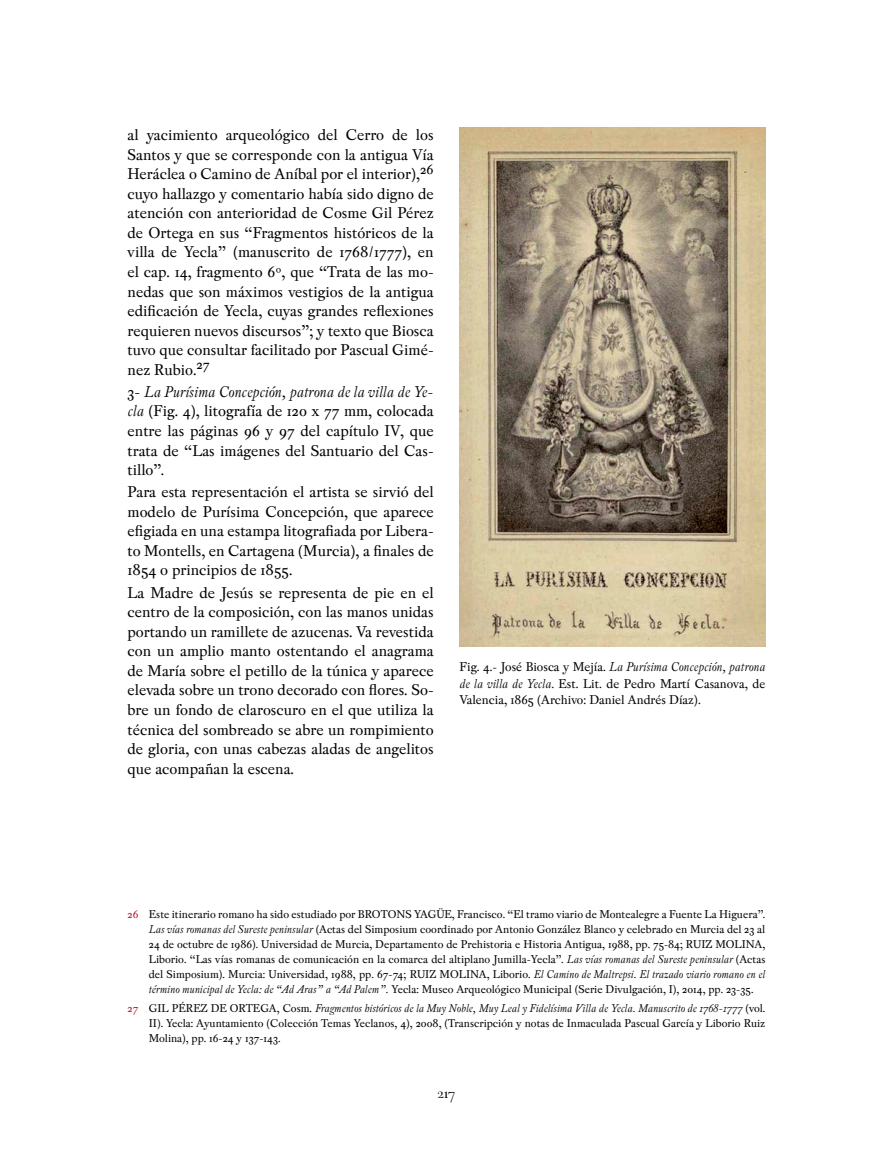
<style>
.page{position:relative;width:893px;height:1170px;background:#fff}
.page>*{position:absolute;margin:0;border:0;box-sizing:border-box;transform-origin:0 0}
.t1{font:18px "Peleguer";color:#000}
.t2{font:16.5px/19.5px "Pradell";color:#000;text-align:justify}
.t3{font:13.5px/16.5px "Pradell";color:#000;text-align:justify}
.t4{font:12px/15px "Pradell";color:#000;text-align:justify}
.s1{font-style:italic}
.s2{color:#c4112f}
</style>
<div class="page">
<img style="left:459px;top:128px;width:306px;height:518px">
<p class="t2" style="left:128px;top:125px;width:308px">al yacimiento arqueológico del Cerro de los Santos y que se corresponde con la antigua Vía Heráclea o Camino de Aníbal por el interior),<sup>26 </sup>cuyo hallazgo y comentario había sido digno de atención con anterioridad de Cosme Gil Pérez de Ortega en sus “Fragmentos históricos de la villa de Yecla” (manuscrito de 1768/1777), en el cap. 14, fragmento 6º, que “Trata de las mo&shy;nedas que son máximos vestigios de la antigua edificación de Yecla, cuyas grandes reflexiones requieren nuevos discursos”; y texto que Biosca tuvo que consultar facilitado por Pascual Gimé&shy;nez Rubio.<sup>27</sup></p>
<p class="t2" style="left:128px;top:382px;width:308px">3- <span class="s1">La Purísima Concepción, patrona de la villa de Ye&shy;cla</span> (Fig. 4), litografía de 120 x 77 mm, colocada entre las páginas 96 y 97 del capítulo IV, que trata de “Las imágenes del Santuario del Cas&shy;tillo”.</p>
<p class="t2" style="left:128px;top:482px;width:308px">Para esta representación el artista se sirvió del modelo de Purísima Concepción, que aparece efigiada en una estampa litografiada por Libera&shy;to Montells, en Cartagena (Murcia), a finales de 1854 o principios de 1855.</p>
<p class="t2" style="left:128px;top:582px;width:308px">La Madre de Jesús se representa de pie en el centro de la composición, con las manos unidas portando un ramillete de azucenas. Va revestida con un amplio manto ostentando el anagrama de María sobre el petillo de la túnica y aparece elevada sobre un trono decorado con flores. So&shy;bre un fondo de claroscuro en el que utiliza la técnica del sombreado se abre un rompimiento de gloria, con unas cabezas aladas de angelitos que acompañan la escena.</p>
<p class="t3" style="left:459px;top:658px;width:307px">Fig. 4.- José Biosca y Mejía. <span class="s1">La Purísima Concepción, patrona de la villa de Yecla.</span> Est. Lit. de Pedro Martí Casanova, de Valencia, 1865 (Archivo: Daniel Andrés Díaz).</p>
<p class="t4" style="left:149px;top:906px;width:618px;text-indent:-21px"><span class="s2">26</span> Este itinerario romano ha sido estudiado por BROTONS YAGÜE, Francisco. “El tramo viario de Montealegre a Fuente La Higuera”.<br><span class="s1">Las vías romanas del Sureste peninsular</span> (Actas del Simposium coordinado por Antonio González Blanco y celebrado en Murcia del 23 al 24 de octubre de 1986). Universidad de Murcia, Departamento de Prehistoria e Historia Antigua, 1988, pp. 75-84; RUIZ MOLINA, Liborio. “Las vías romanas de comunicación en la comarca del altiplano Jumilla-Yecla”. <span class="s1">Las vías romanas del Sureste peninsular</span> (Actas del Simposium). Murcia: Universidad, 1988, pp. 67-74; RUIZ MOLINA, Liborio. <span class="s1">El Camino de Maltrepsi. El trazado viario romano en el término municipal de Yecla: de “Ad Aras” a “Ad Palem”.</span> Yecla: Museo Arqueológico Municipal (Serie Divulgación, I), 2014, pp. 23-35.</p>
<p class="t4" style="left:149px;top:1000px;width:618px;text-indent:-21px"><span class="s2">27</span> GIL PÉREZ DE ORTEGA, Cosm. <span class="s1">Fragmentos históricos de la Muy Noble, Muy Leal y Fidelísima Villa de Yecla. Manuscrito de 1768-1777</span> (vol.<br>II). Yecla: Ayuntamiento (Colección Temas Yeclanos, 4), 2008, (Transcripción y notas de Inmaculada Pascual García y Liborio Ruiz Molina), pp. 16-24 y 137-143.</p>
<p class="t1" style="left:438px;top:1083px;width:19px">217</p>
</div>
